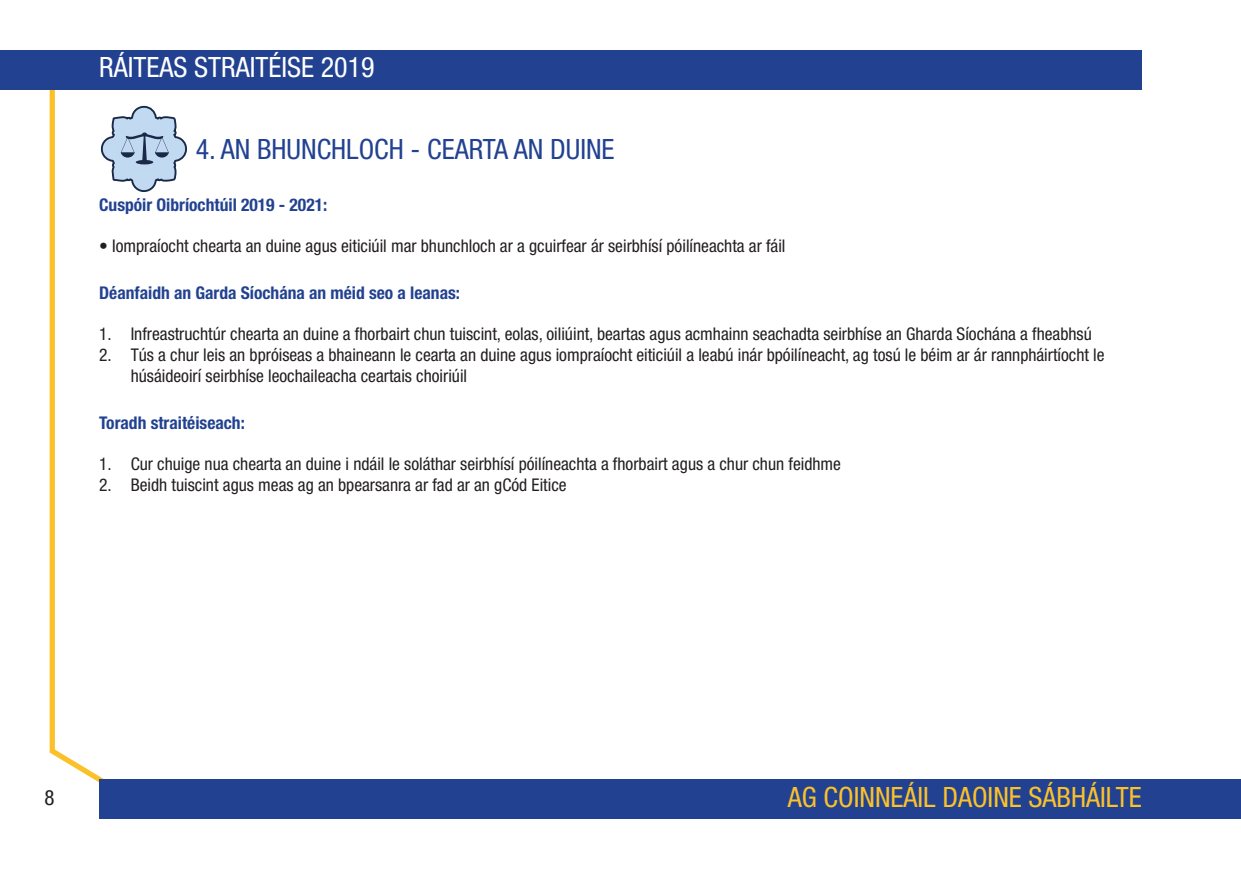
<style>
.page{position:relative;width:1241px;height:869px;background:#fff}
.page>*{position:absolute;margin:0;border:0;box-sizing:border-box;transform-origin:0 0}
.t1{font:condensed 28px "Helvetica Neue";color:#224291}
.t2{font:condensed 28px "Helvetica Neue";color:#fbc129}
.t3{font:condensed 28px "Helvetica Neue";color:#fff}
.t4{font:condensed 21px "Helvetica Neue";color:#231f20}
.t5{font:condensed 17.5px/21px "Helvetica Neue";color:#231f20}
.t6{font:700 condensed 17.5px "Helvetica Neue";color:#224291}
</style>
<div class="page">
<svg style="left:47px;top:89px;width:66px;height:694px"></svg>
<div style="left:0;top:50px;width:1141px;height:39px;background:#224291"></div>
<div style="left:99px;top:779px;width:1141px;height:40px;background:#224291"></div>
<svg style="left:101px;top:106px;width:86px;height:86px"></svg>
<h1 class="t3" style="left:99px;top:57px;width:277px">RÁITEAS STRAITÉISE 2019</h1>
<h1 class="t1" style="left:196px;top:139px;width:420px">4. AN BHUNCHLOCH - CEARTA AN DUINE</h1>
<p class="t6" style="left:99px;top:193px;width:230px">Cuspóir Oibríochtúil 2019 - 2021:</p>
<p class="t5" style="left:99px;top:237px;width:687px">• Iompraíocht chearta an duine agus eiticiúil mar bhunchloch ar a gcuirfear ár seirbhísí póilíneachta ar fáil</p>
<p class="t6" style="left:99px;top:281px;width:362px">Déanfaidh an Garda Síochána an méid seo a leanas:</p>
<p class="t5" style="left:99px;top:325px;width:993px">1. Infreastruchtúr chearta an duine a fhorbairt chun tuiscint, eolas, oiliúint, beartas agus acmhainn seachadta seirbhíse an Gharda Síochána a fheabhsú</p>
<p class="t5" style="left:131px;top:346px;width:975px;text-indent:-32px">2. Tús a chur leis an bpróiseas a bhaineann le cearta an duine agus iompraíocht eiticiúil a leabú inár bpóilíneacht, ag tosú le béim ar ár rannpháirtíocht le húsáideoirí seirbhíse leochaileacha ceartais choiriúil</p>
<p class="t6" style="left:99px;top:411px;width:147px">Toradh straitéiseach:</p>
<p class="t5" style="left:99px;top:454px;width:743px">1. Cur chuige nua chearta an duine i ndáil le soláthar seirbhísí póilíneachta a fhorbairt agus a chur chun feidhme</p>
<p class="t5" style="left:99px;top:475px;width:469px">2. Beidh tuiscint agus meas ag an bpearsanra ar fad ar an gCód Eitice</p>
<p class="t4" style="left:45px;top:789px;width:12px">8</p>
<h1 class="t2" style="left:787px;top:786px;width:355px">AG COINNEÁIL DAOINE SÁBHÁILTE</h1>
</div>
